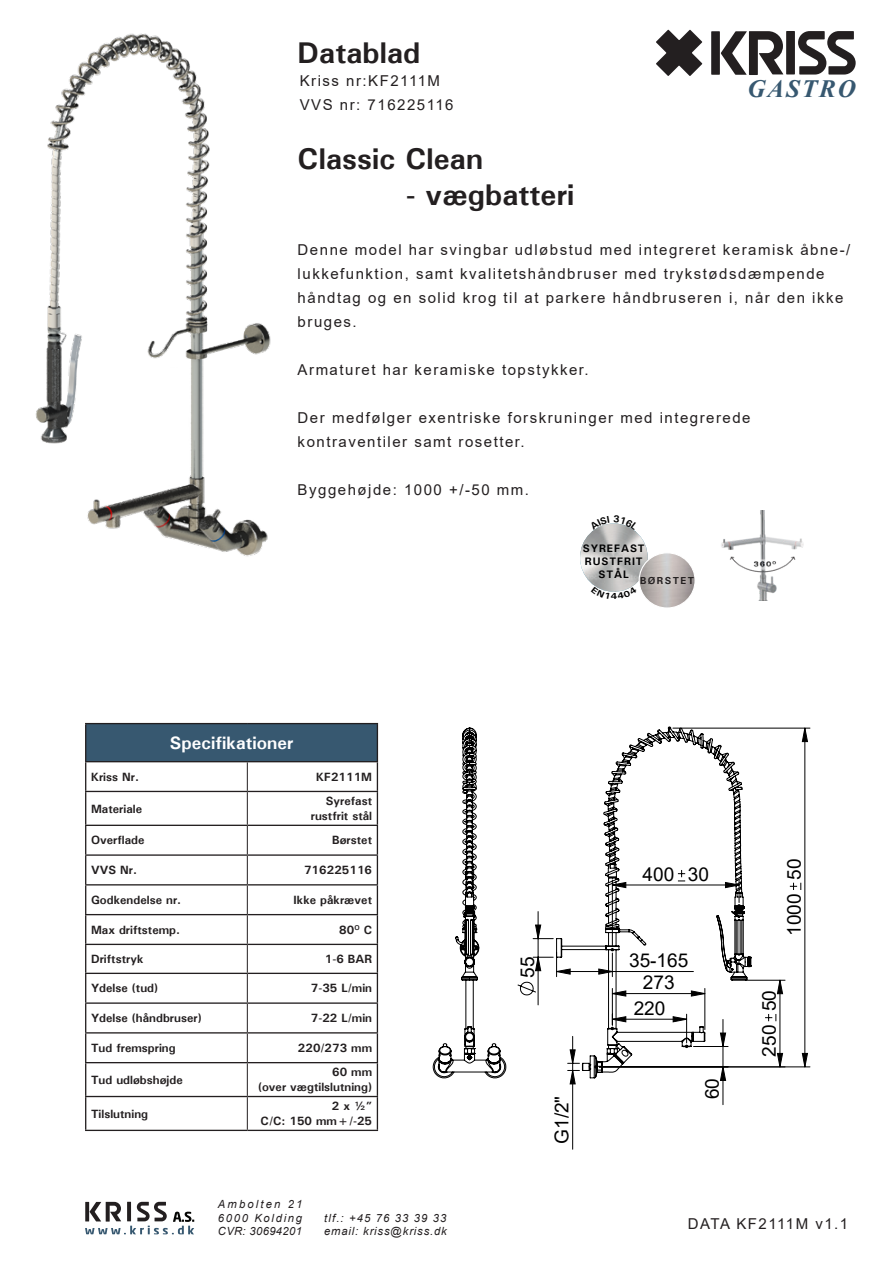
<style>
.page{position:relative;width:893px;height:1263px;background:#fff}
.page>*{position:absolute;margin:0;border:0;box-sizing:border-box;transform-origin:0 0}
.Model_overskrift{font:700 30px "Utah";color:#231f20}
.t1{font:italic 700 24.9px "Times New Roman";letter-spacing:.08em;color:#375870}
.t2{font:19.05px "Arial";color:#000}
.Tabel_overskrift_lil{font:700 18px "Utah";color:#fff}
.Brødtekst{font:15px/24px "Arial";letter-spacing:.1em;color:#231f20}
.Tabel_tekst_lille_ve{font:700 12px "Utah";color:#231f20}
.Tabel_tekst_lille_hø{font:700 12px "Utah";color:#231f20}
.t3{font:italic 11.25px/13.5px "Arial";letter-spacing:.075em;color:#231f20}
.t4{font:italic 11.25px/13.5px "Arial";letter-spacing:.1em;color:#231f20;text-align:justify}
.t5{font:700 10.8px/13px "Utah";letter-spacing:.085em;color:#000001;text-align:center}
.t6{font:700 10.2px "Utah";letter-spacing:.14em;color:#231f20}
</style>
<div class="page">
<svg style="left:798px;top:31px;width:58px;height:44px"></svg>
<div style="left:786px;top:31px;width:9px;height:43px;background:#231f20"></div>
<svg style="left:656px;top:30px;width:46px;height:46px"></svg>
<svg style="left:711px;top:31px;width:72px;height:44px"></svg>
<img style="left:35px;top:33px;width:236px;height:524px">
<hr style="left:572px;top:1070px;width:1px;height:79px;background:#000">
<hr style="left:746px;top:980px;width:39px;height:1px;background:#000">
<hr style="left:722px;top:1067px;width:1px;height:38px;background:#000">
<hr style="left:673px;top:728px;width:137px;height:1px;background:#000">
<hr style="left:599px;top:1066px;width:211px;height:1px;background:#000">
<svg style="left:790px;top:727px;width:18px;height:341px"></svg>
<svg style="left:603px;top:727px;width:149px;height:143px"></svg>
<svg style="left:517px;top:870px;width:267px;height:215px"></svg>
<svg style="left:432px;top:727px;width:75px;height:352px"></svg>
<img style="left:580px;top:523px;width:68px;height:69px;border-radius:34px">
<img style="left:639px;top:553px;width:56px;height:55px;border-radius:28px">
<div style="left:639px;top:552px;width:57px;height:57px;border:1px solid #fff;border-radius:50%"></div>
<div style="left:86px;top:723px;width:291px;height:39px;background:#375870"></div>
<hr style="left:85px;top:723px;width:162px;height:1px;background:#231f20">
<hr style="left:85px;top:724px;width:1px;height:37px;background:#231f20">
<hr style="left:247px;top:723px;width:131px;height:1px;background:#231f20">
<hr style="left:377px;top:724px;width:1px;height:37px;background:#231f20">
<hr style="left:85px;top:761px;width:162px;height:1px;background:#231f20">
<svg style="left:85px;top:762px;width:1px;height:29px"></svg>
<hr style="left:247px;top:761px;width:131px;height:1px;background:#231f20">
<svg style="left:377px;top:762px;width:1px;height:29px"></svg>
<hr style="left:85px;top:791px;width:162px;height:1px;background:#231f20">
<hr style="left:85px;top:792px;width:1px;height:33px;background:#231f20">
<hr style="left:247px;top:791px;width:131px;height:1px;background:#231f20">
<hr style="left:377px;top:792px;width:1px;height:33px;background:#231f20">
<hr style="left:85px;top:825px;width:162px;height:1px;background:#231f20">
<hr style="left:247px;top:825px;width:131px;height:1px;background:#231f20">
<hr style="left:85px;top:854px;width:162px;height:2px;background:#231f20">
<hr style="left:247px;top:854px;width:131px;height:2px;background:#231f20">
<hr style="left:85px;top:884px;width:162px;height:1px;background:#231f20">
<hr style="left:247px;top:884px;width:131px;height:1px;background:#231f20">
<hr style="left:85px;top:914px;width:162px;height:1px;background:#231f20">
<hr style="left:247px;top:914px;width:131px;height:1px;background:#231f20">
<hr style="left:85px;top:944px;width:162px;height:1px;background:#231f20">
<hr style="left:247px;top:944px;width:131px;height:1px;background:#231f20">
<hr style="left:85px;top:973px;width:162px;height:1px;background:#231f20">
<hr style="left:247px;top:973px;width:131px;height:1px;background:#231f20">
<hr style="left:85px;top:1002px;width:162px;height:2px;background:#231f20">
<hr style="left:247px;top:1002px;width:131px;height:2px;background:#231f20">
<hr style="left:85px;top:1032px;width:162px;height:1px;background:#231f20">
<svg style="left:85px;top:826px;width:1px;height:236px"></svg>
<hr style="left:247px;top:1032px;width:131px;height:1px;background:#231f20">
<svg style="left:377px;top:826px;width:1px;height:236px"></svg>
<hr style="left:85px;top:1062px;width:162px;height:1px;background:#231f20">
<hr style="left:85px;top:1063px;width:1px;height:33px;background:#231f20">
<hr style="left:247px;top:1062px;width:131px;height:1px;background:#231f20">
<hr style="left:377px;top:1063px;width:1px;height:33px;background:#231f20">
<hr style="left:85px;top:1096px;width:162px;height:1px;background:#231f20">
<hr style="left:85px;top:1097px;width:1px;height:33px;background:#231f20">
<hr style="left:247px;top:1096px;width:131px;height:1px;background:#231f20">
<hr style="left:377px;top:1097px;width:1px;height:33px;background:#231f20">
<hr style="left:85px;top:1130px;width:162px;height:1px;background:#231f20">
<hr style="left:247px;top:1130px;width:131px;height:1px;background:#231f20">
<svg style="left:247px;top:762px;width:1px;height:29px"></svg>
<hr style="left:247px;top:792px;width:1px;height:33px;background:#231f20">
<svg style="left:247px;top:826px;width:1px;height:236px"></svg>
<hr style="left:247px;top:1063px;width:1px;height:33px;background:#231f20">
<hr style="left:247px;top:1097px;width:1px;height:33px;background:#231f20">
<img style="left:721px;top:510px;width:83px;height:91px">
<svg style="left:85px;top:1202px;width:109px;height:32px"></svg>
<svg style="left:590px;top:523px;width:48px;height:13px"></svg>
<svg style="left:591px;top:577px;width:46px;height:15px"></svg>
<p class="Model_overskrift" style="left:298px;top:35px;width:124px">Datablad</p>
<p class="Brødtekst" style="left:300px;top:69px;width:142px">Kriss nr:KF2111M</p>
<p class="Brødtekst" style="left:300px;top:93px;width:155px">VVS nr: 716225116</p>
<h2 class="t1" style="left:747px;top:71px;width:110px">GASTRO</h2>
<p class="Model_overskrift" style="left:298px;top:141px;width:187px">Classic Clean</p>
<p class="Model_overskrift" style="left:406px;top:177px;width:170px">- vægbatteri</p>
<p class="Brødtekst" style="left:298px;top:238px;width:554px">Denne model har svingbar udløbstud med integreret keramisk åbne-/ lukkefunktion, samt kvalitetshåndbruser med trykstødsdæmpende håndtag og en solid krog til at parkere håndbruseren i, når den ikke bruges.</p>
<p class="Brødtekst" style="left:298px;top:358px;width:293px">Armaturet har keramiske topstykker.</p>
<p class="Brødtekst" style="left:298px;top:406px;width:454px">Der medfølger exentriske forskruninger med integrerede kontraventiler samt rosetter.</p>
<p class="Brødtekst" style="left:298px;top:478px;width:233px">Byggehøjde: 1000 +/-50 mm.</p>
<p class="Tabel_overskrift_lil" style="left:170px;top:732px;width:125px">Specifikationer</p>
<p class="Tabel_tekst_lille_ve" style="left:91px;top:769px;width:50px">Kriss Nr.</p>
<p class="Tabel_tekst_lille_hø" style="left:316px;top:769px;width:57px">KF2111M</p>
<p class="Tabel_tekst_lille_ve" style="left:91px;top:801px;width:53px">Materiale</p>
<p class="Tabel_tekst_lille_hø" style="left:326px;top:794px;width:48px">Syrefast</p>
<p class="Tabel_tekst_lille_hø" style="left:311px;top:809px;width:63px">rustfrit stål</p>
<p class="Tabel_tekst_lille_ve" style="left:91px;top:833px;width:55px">Overflade</p>
<p class="Tabel_tekst_lille_hø" style="left:332px;top:833px;width:41px">Børstet</p>
<p class="Tabel_tekst_lille_ve" style="left:91px;top:863px;width:47px">VVS Nr.</p>
<p class="Tabel_tekst_lille_hø" style="left:304px;top:863px;width:70px">716225116</p>
<p class="Tabel_tekst_lille_ve" style="left:91px;top:892px;width:92px">Godkendelse nr.</p>
<p class="Tabel_tekst_lille_hø" style="left:294px;top:892px;width:80px">Ikke påkrævet</p>
<p class="Tabel_tekst_lille_ve" style="left:91px;top:922px;width:91px">Max driftstemp.</p>
<p class="Tabel_tekst_lille_hø" style="left:339px;top:922px;width:34px">80<sup>O</sup> C</p>
<p class="Tabel_tekst_lille_ve" style="left:91px;top:951px;width:54px">Driftstryk</p>
<p class="Tabel_tekst_lille_hø" style="left:325px;top:951px;width:49px">1-6 BAR</p>
<p class="Tabel_tekst_lille_ve" style="left:91px;top:981px;width:69px">Ydelse (tud)</p>
<p class="Tabel_tekst_lille_hø" style="left:311px;top:981px;width:63px">7-35 L/min</p>
<p class="Tabel_tekst_lille_ve" style="left:91px;top:1011px;width:112px">Ydelse (håndbruser)</p>
<p class="Tabel_tekst_lille_hø" style="left:311px;top:1011px;width:63px">7-22 L/min</p>
<p class="Tabel_tekst_lille_ve" style="left:91px;top:1040px;width:86px">Tud fremspring</p>
<p class="Tabel_tekst_lille_hø" style="left:298px;top:1040px;width:76px">220/273 mm</p>
<p class="Tabel_tekst_lille_ve" style="left:91px;top:1072px;width:93px">Tud udløbshøjde</p>
<p class="Tabel_tekst_lille_hø" style="left:332px;top:1065px;width:41px">60 mm</p>
<p class="Tabel_tekst_lille_hø" style="left:258px;top:1080px;width:115px">(over vægtilslutning)</p>
<p class="Tabel_tekst_lille_ve" style="left:91px;top:1106px;width:59px">Tilslutning</p>
<p class="Tabel_tekst_lille_hø" style="left:332px;top:1099px;width:42px">2 x ½”</p>
<p class="Tabel_tekst_lille_hø" style="left:261px;top:1114px;width:113px">C/C: 150 mm+/-25</p>
<p class="t5" style="left:583px;top:542px;width:64px">SYREFAST<br>RUSTFRIT<br>STÅL</p>
<p class="t6" style="left:640px;top:574px;width:56px">BØRSTET</p>
<p class="t2" style="left:514px;top:978px;width:23px;rotate:-90deg">55</p>
<p class="t2" style="left:549px;top:1144px;width:50px;rotate:-90deg">G1/2"</p>
<p class="t2" style="left:642px;top:861px;width:68px">400 30</p>
<p class="t2" style="left:781px;top:936px;width:79px;rotate:-90deg">1000 50</p>
<p class="t2" style="left:629px;top:947px;width:61px">35-165</p>
<p class="t2" style="left:643px;top:969px;width:33px">273</p>
<p class="t2" style="left:634px;top:995px;width:33px">220</p>
<p class="t2" style="left:699px;top:1099px;width:23px;rotate:-90deg">60</p>
<p class="t2" style="left:756px;top:1057px;width:68px;rotate:-90deg">250 50</p>
<p class="t4" style="left:218px;top:1198px;width:86px">Ambolten 21<br>6000 Kolding CVR: 30694201</p>
<p class="t3" style="left:324px;top:1211px;width:124px">tlf.: +45 76 33 39 33 email: kriss@kriss.dk</p>
<p class="Brødtekst" style="left:688px;top:1211px;width:162px">DATA KF2111M v1.1</p>
</div>
